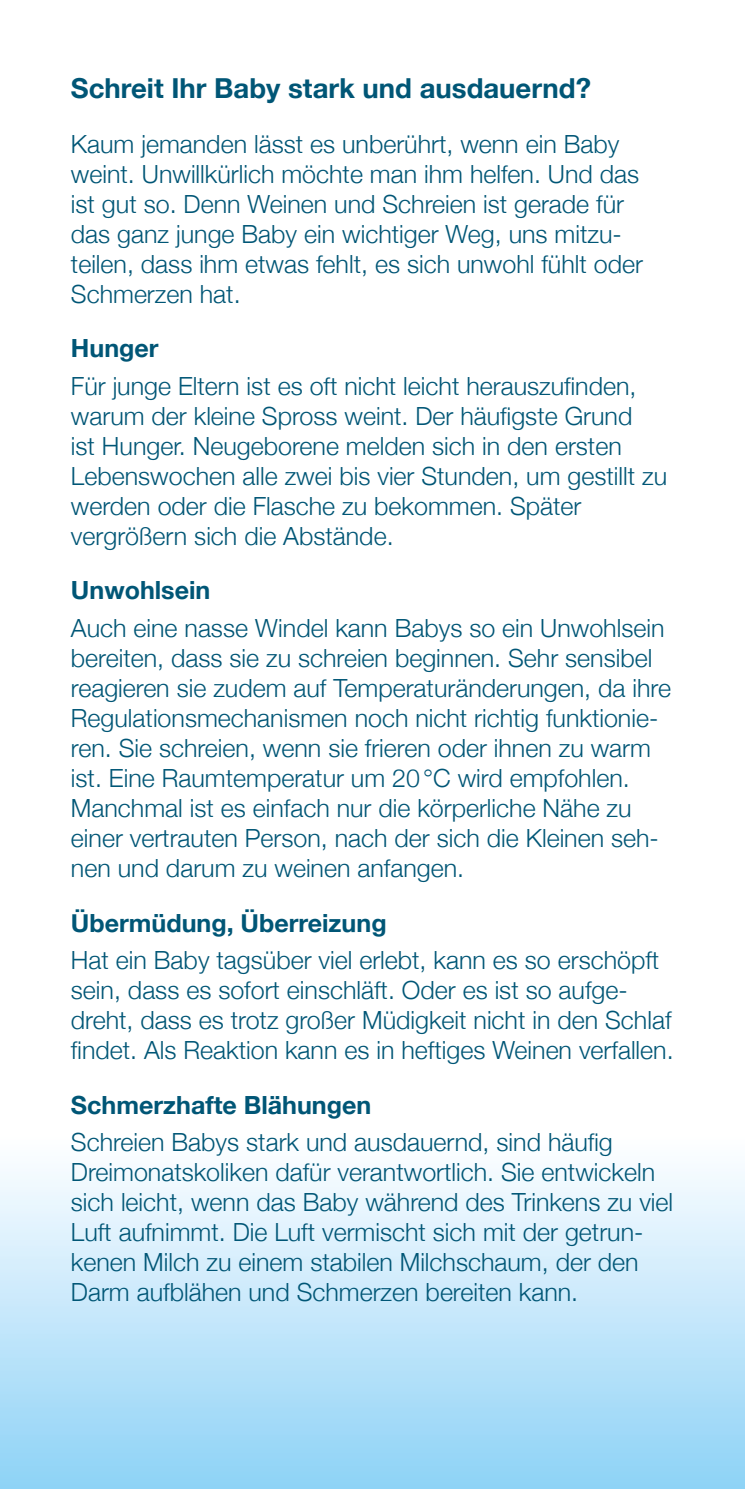
<style>
.page{position:relative;width:745px;height:1489px;background:#fff}
.page>*{position:absolute;margin:0;border:0;box-sizing:border-box;transform-origin:0 0}
.t1{font:700 27.5px "Helvetica Neue";color:#005676}
.t2{font:300 25px/30px "Helvetica Neue";color:#005676}
.t3{font:700 25px "Helvetica Neue";color:#005676}
</style>
<div class="page">
<div style="left:0;top:1101px;width:744px;height:387px;background:linear-gradient(to bottom,#fff,#8fd2f6)"></div>
<p class="t1" style="left:71px;top:66px;width:521px">Schreit Ihr Baby stark und ausdauernd?</p>
<p class="t2" style="left:71px;top:127px;width:573px">Kaum jemanden lässt es unberührt, wenn ein Baby weint. Unwillkürlich möchte man ihm helfen. Und das ist gut so. Denn Weinen und Schreien ist gerade für das ganz junge Baby ein wichtiger Weg, uns mitzu&shy;teilen, dass ihm etwas fehlt, es sich unwohl fühlt oder Schmerzen hat.</p>
<p class="t3" style="left:71px;top:329px;width:89px">Hunger</p>
<p class="t2" style="left:71px;top:369px;width:597px">Für junge Eltern ist es oft nicht leicht herauszufinden, warum der kleine Spross weint. Der häufigste Grund<br>ist Hunger. Neugeborene melden sich in den ersten Lebenswochen alle zwei bis vier Stunden, um gestillt zu werden oder die Flasche zu bekommen. Später vergrößern sich die Abstände.</p>
<p class="t3" style="left:71px;top:571px;width:141px">Unwohlsein</p>
<p class="t2" style="left:71px;top:611px;width:601px">Auch eine nasse Windel kann Babys so ein Unwohlsein bereiten, dass sie zu schreien beginnen. Sehr sensibel reagieren sie zudem auf Temperaturänderungen, da ihre Regulationsmechanismen noch nicht richtig funktionie&shy;ren. Sie schreien, wenn sie frieren oder ihnen zu warm ist. Eine Raumtemperatur um 20 °C wird empfohlen.<br>Manchmal ist es einfach nur die körperliche Nähe zu einer vertrauten Person, nach der sich die Kleinen seh&shy;nen und darum zu weinen anfangen.</p>
<p class="t3" style="left:71px;top:903px;width:317px">Übermüdung, Überreizung</p>
<p class="t2" style="left:71px;top:942px;width:603px">Hat ein Baby tagsüber viel erlebt, kann es so erschöpft sein, dass es sofort einschläft. Oder es ist so aufge&shy;dreht, dass es trotz großer Müdigkeit nicht in den Schlaf findet. Als Reaktion kann es in heftiges Weinen verfallen.</p>
<p class="t3" style="left:71px;top:1084px;width:302px">Schmerzhafte Blähungen</p>
<p class="t2" style="left:71px;top:1124px;width:603px">Schreien Babys stark und ausdauernd, sind häufig Dreimonatskoliken dafür verantwortlich. Sie entwickeln sich leicht, wenn das Baby während des Trinkens zu viel Luft aufnimmt. Die Luft vermischt sich mit der getrun&shy;kenen Milch zu einem stabilen Milchschaum, der den Darm aufblähen und Schmerzen bereiten kann.</p>
</div>
